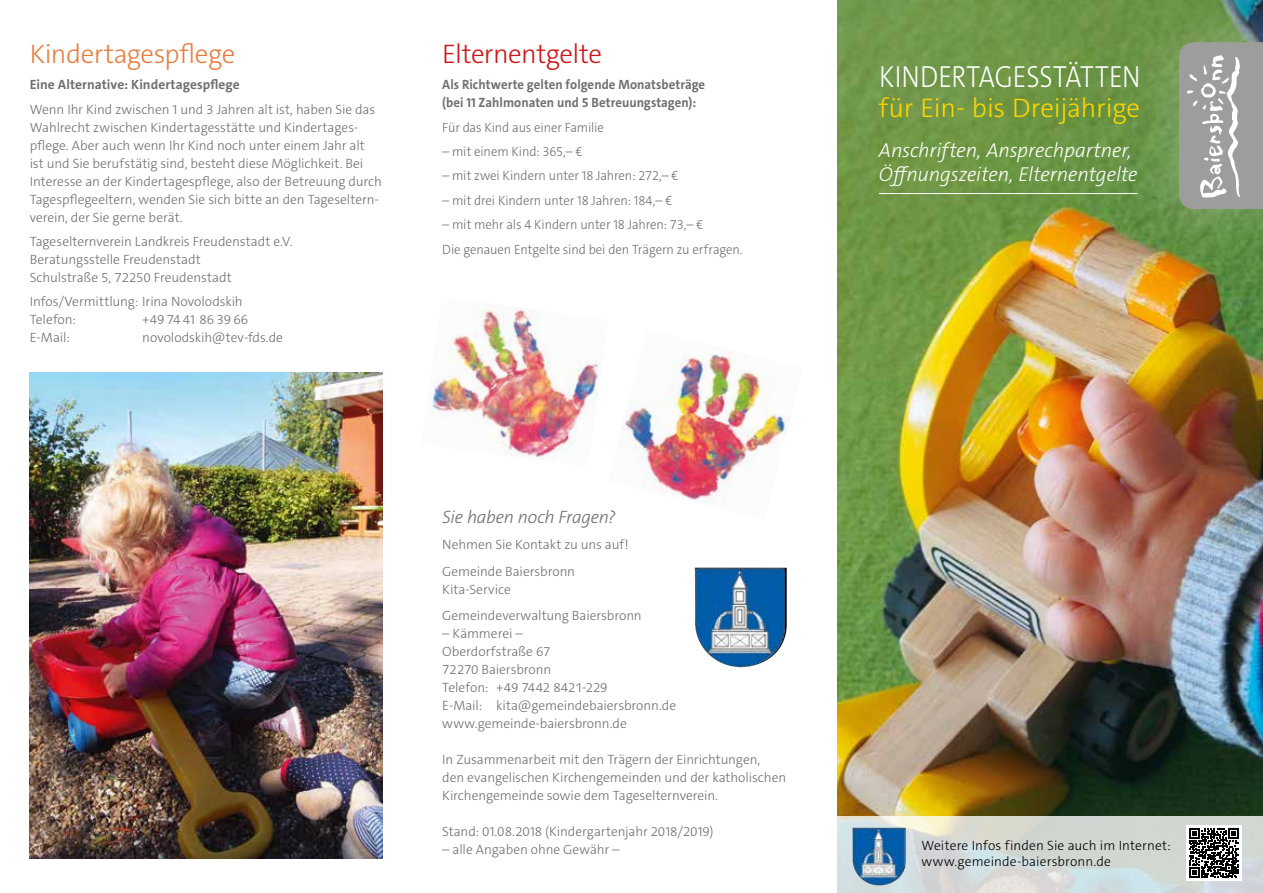
<style>
.page{position:relative;width:1263px;height:893px;background:#fff}
.page>*{position:absolute;margin:0;border:0;box-sizing:border-box;transform-origin:0 0}
.t1{font:300 30.75px "The Sans C5";color:#fff;scale:.86 1}
.t2{font:300 27px "The Sans C5";letter-spacing:-.01em;color:#ffd500}
.t3{font:300 27px "The Sans C5";letter-spacing:-.015em;color:#e67f42}
.t4{font:300 27px "The Sans C5";letter-spacing:-.02em;color:#cd171a}
.t5{font:italic 300 20.25px/24px "The Sans C5";letter-spacing:-.005em;color:#fff}
.t6{font:italic 300 18px "The Sans C5";letter-spacing:-.02em;color:#706f6f}
.t7{font:300 13.5px/18px "The Sans C5";letter-spacing:-.005em;color:#706f6f}
.t8{font:300 13.5px/24.5px "The Sans C5";letter-spacing:-.005em;color:#706f6f;scale:.95 1}
.t9{font:700 13.5px/18px "The Sans C5";letter-spacing:.005em;color:#706f6f;scale:.95 1}
.t10{font:300 13.5px/16.5px "The Sans C5";letter-spacing:.01em;color:#000}
.t11{font:700 13.5px "The Sans C5";letter-spacing:.005em;color:#706f6f}
</style>
<div class="page">
<img style="left:618px;top:349px;width:172px;height:155px">
<img style="left:428px;top:305px;width:173px;height:155px">
<img style="left:838px;top:0;width:425px;height:816px">
<svg style="left:838px;top:816px;width:425px;height:77px;background:#cad3d4"></svg>
<img style="left:695px;top:568px;width:22px;height:93px">
<img style="left:852px;top:828px;width:13px;height:53px">
<img style="left:30px;top:372px;width:353px;height:487px">
<hr style="left:879px;top:193px;width:259px;height:1px;background:#fff">
<div style="left:1118px;top:0;width:145px;height:269px;background:#fff;opacity:.23"></div>
<svg style="left:1179px;top:41px;width:84px;height:168px;background:#a7a8a6"></svg>
<div style="left:1186px;top:826px;width:56px;height:55px;background:#fff"></div>
<svg style="left:1189px;top:829px;width:50px;height:49px"></svg>
<h2 class="t3" style="left:30px;top:36px;width:207px">Kindertagespflege</h2>
<p class="t11" style="left:30px;top:76px;width:212px">Eine Alternative: Kindertagespflege</p>
<p class="t7" style="left:30px;top:100px;width:354px">Wenn Ihr Kind zwischen 1 und 3 Jahren alt ist, haben Sie das Wahlrecht zwischen Kindertagesstätte und Kindertages&shy;pflege. Aber auch wenn Ihr Kind noch unter einem Jahr alt ist und Sie berufstätig sind, besteht diese Möglichkeit. Bei Interesse an der Kindertagespflege, also der Betreuung durch Tagespflegeeltern, wenden Sie sich bitte an den Tageseltern&shy;verein, der Sie gerne berät.</p>
<p class="t7" style="left:30px;top:233px;width:264px">Tageselternverein Landkreis Freudenstadt e.V.<br>Beratungsstelle Freudenstadt<br>Schulstraße 5, 72250 Freudenstadt</p>
<p class="t7" style="left:30px;top:293px;width:215px">Infos/Vermittlung: Irina Novolodskih<br>Telefon:</p>
<p class="t7" style="left:142px;top:311px;width:108px">+49 74 41 86 39 66</p>
<p class="t7" style="left:30px;top:329px;width:42px">E-Mail:</p>
<p class="t7" style="left:142px;top:329px;width:142px">novolodskih@tev-fds.de</p>
<h2 class="t4" style="left:442px;top:36px;width:161px">Elternentgelte</h2>
<p class="t9" style="left:442px;top:76px;width:278px">Als Richtwerte gelten folgende Monatsbeträge (bei 11 Zahlmonaten und 5 Betreuungstagen):</p>
<p class="t8" style="left:442px;top:115px;width:172px">Für das Kind aus einer Familie</p>
<p class="t8" style="left:442px;top:139px;width:149px">– mit einem Kind: 365,– €</p>
<p class="t8" style="left:442px;top:164px;width:250px">– mit zwei Kindern unter 18 Jahren: 272,– €</p>
<p class="t8" style="left:442px;top:188px;width:244px">– mit drei Kindern unter 18 Jahren: 184,– €</p>
<p class="t8" style="left:442px;top:212px;width:318px">– mit mehr als 4 Kindern unter 18 Jahren: 73,– €<br>Die genauen Entgelte sind bei den Trägern zu erfragen.</p>
<h3 class="t6" style="left:442px;top:505px;width:175px">Sie haben noch Fragen?</h3>
<p class="t7" style="left:442px;top:531px;width:188px;line-height:26.5px">Nehmen Sie Kontakt zu uns auf!<br>Gemeinde Baiersbronn</p>
<p class="t7" style="left:442px;top:576px;width:201px;line-height:26.5px">Kita-Service<br>Gemeindeverwaltung Baiersbronn</p>
<p class="t7" style="left:442px;top:625px;width:235px">– Kämmerei –<br>Oberdorfstraße 67<br>72270 Baiersbronn<br>Telefon: +49 7442 8421-229<br>E-Mail: kita@gemeindebaiersbronn.de www.gemeinde-baiersbronn.de</p>
<p class="t7" style="left:442px;top:751px;width:345px">In Zusammenarbeit mit den Trägern der Einrichtungen,<br>den evangelischen Kirchengemeinden und der katholischen<br>Kirchengemeinde sowie dem Tageselternverein.</p>
<p class="t7" style="left:442px;top:823px;width:273px">Stand: 01.08.2018 (Kindergartenjahr 2018/2019)</p>
<p class="t7" style="left:442px;top:841px;width:179px">– alle Angaben ohne Gewähr –</p>
<h1 class="t1" style="left:879px;top:57px;width:305px">KINDERTAGESSTÄTTEN</h1>
<h2 class="t2" style="left:879px;top:90px;width:263px">für Ein- bis Dreijährige</h2>
<h3 class="t5" style="left:879px;top:139px;width:260px">Anschriften, Ansprechpartner,<br>Öffnungszeiten, Elternentgelte</h3>
<p class="t10" style="left:921px;top:837px;width:251px">Weitere Infos finden Sie auch im Internet: www.gemeinde-baiersbronn.de</p>
</div>
